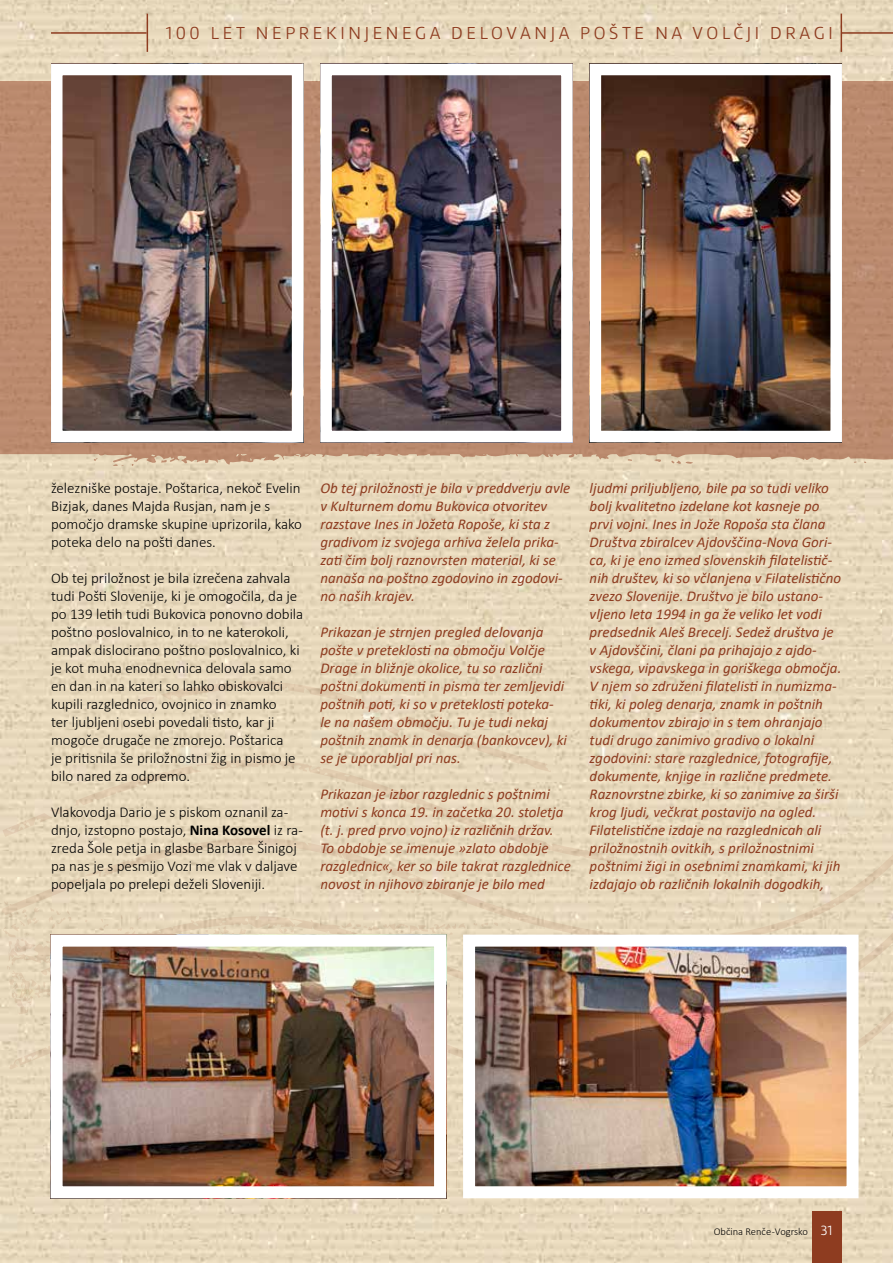
<style>
.page{position:relative;width:893px;height:1263px;background:#fff}
.page>*{position:absolute;margin:0;border:0;box-sizing:border-box;transform-origin:0 0}
.t1{font:300 18px "Marine";letter-spacing:.2em;color:#8e3c20}
.t2{font:italic 15px/18px "Calibri";color:#8e3c20}
.t3{font:300 15px/18px "Calibri";color:#000}
.t4{font:300 13.8px "Marine";color:#fff}
.t5{font:300 10.5px "Calibri";color:#000}
.s1{font-weight:700}
</style>
<div class="page">
<img style="left:0;top:0;width:893px;height:1263px">
<hr style="left:841px;top:32px;width:52px;height:2px;background:#8e3c20">
<hr style="left:51px;top:32px;width:96px;height:2px;background:#8e3c20">
<div style="left:812px;top:1212px;width:30px;height:51px;background:#8e3c20"></div>
<hr style="left:147px;top:14px;width:1px;height:38px;background:#8e3c20">
<hr style="left:841px;top:14px;width:1px;height:38px;background:#8e3c20">
<svg style="left:1px;top:81px;width:892px;height:385px;fill:#bc8c70"></svg>
<svg style="left:620px;top:835px;width:273px;height:78px;background:#e6d7bb"></svg>
<svg style="left:620px;top:913px;width:273px;height:78px;background:#e5d6ba"></svg>
<svg style="left:858px;top:991px;width:35px;height:110px;background:#e6d7bb"></svg>
<img style="left:63px;top:76px;width:228px;height:354px">
<img style="left:332px;top:76px;width:229px;height:354px">
<div style="left:320px;top:64px;width:253px;height:378px;border:11px solid #fff"></div>
<img style="left:602px;top:76px;width:228px;height:354px">
<img style="left:476px;top:948px;width:369px;height:237px">
<div style="left:463px;top:935px;width:395px;height:263px;border:12px solid #fff"></div>
<img style="left:64px;top:1174px;width:369px;height:11px">
<div style="left:51px;top:935px;width:395px;height:263px;border:12px solid #fff"></div>
<svg style="left:0;top:81px;width:1px;height:385px"></svg>
<img style="left:0;top:680px;width:620px;height:494px">
<p class="t1" style="left:166px;top:22px;width:668px">100 LET NEPREKINJENEGA DELOVANJA POŠTE NA VOLČJI DRAGI</p>
<p class="t3" style="left:51px;top:478px;width:252px">železniške postaje. Poštarica, nekoč Evelin Bizjak, danes Majda Rusjan, nam je s pomočjo dramske skupine uprizorila, kako poteka delo na pošti danes.</p>
<p class="t3" style="left:51px;top:568px;width:254px">Ob tej priložnost je bila izrečena zahvala tudi Pošti Slovenije, ki je omogočila, da je po 139 letih tudi Bukovica ponovno dobila poštno poslovalnico, in to ne katerokoli, ampak dislocirano poštno poslovalnico, ki je kot muha enodnevnica delovala samo en dan in na kateri so lahko obiskovalci kupili razglednico, ovojnico in znamko<br>ter ljubljeni osebi povedali tisto, kar ji mogoče drugače ne zmorejo. Poštarica<br>je pritisnila še priložnostni žig in pismo je bilo nared za odpremo.</p>
<p class="t3" style="left:51px;top:802px;width:253px">Vlakovodja Dario je s piskom oznanil za&shy;dnjo, izstopno postajo, <span class="s1">Nina Kosovel</span> iz ra&shy;zreda Šole petja in glasbe Barbare Šinigoj pa nas je s pesmijo Vozi me vlak v daljave popeljala po prelepi deželi Sloveniji.</p>
<p class="t2" style="left:320px;top:478px;width:251px">Ob tej priložnosti je bila v preddverju avle v Kulturnem domu Bukovica otvoritev razstave Ines in Jožeta Ropoše, ki sta z gradivom iz svojega arhiva želela prika&shy;zati čim bolj raznovrsten material, ki se nanaša na poštno zgodovino in zgodovi&shy;no naših krajev.</p>
<p class="t2" style="left:320px;top:622px;width:248px">Prikazan je strnjen pregled delovanja pošte v preteklosti na območju Volčje Drage in bližnje okolice, tu so različni poštni dokumenti in pisma ter zemljevidi poštnih poti, ki so v preteklosti poteka&shy;le na našem območju. Tu je tudi nekaj poštnih znamk in denarja (bankovcev), ki se je uporabljal pri nas.</p>
<p class="t2" style="left:320px;top:784px;width:252px">Prikazan je izbor razglednic s poštnimi motivi s konca 19. in začetka 20. stoletja (t. j. pred prvo vojno) iz različnih držav.<br>To obdobje se imenuje »zlato obdobje razglednic«, ker so bile takrat razglednice novost in njihovo zbiranje je bilo med</p>
<p class="t2" style="left:590px;top:478px;width:253px">ljudmi priljubljeno, bile pa so tudi veliko bolj kvalitetno izdelane kot kasneje po prvi vojni. Ines in Jože Ropoša sta člana Društva zbiralcev Ajdovščina-Nova Gori&shy;ca, ki je eno izmed slovenskih filatelistič&shy;nih društev, ki so včlanjena v Filatelistično zvezo Slovenije. Društvo je bilo ustano&shy;vljeno leta 1994 in ga že veliko let vodi predsednik Aleš Brecelj. Sedež društva je v Ajdovščini, člani pa prihajajo z ajdo&shy;vskega, vipavskega in goriškega območja.<br>V njem so združeni filatelisti in numizma&shy;tiki, ki poleg denarja, znamk in poštnih dokumentov zbirajo in s tem ohranjajo tudi drugo zanimivo gradivo o lokalni zgodovini: stare razglednice, fotografije, dokumente, knjige in različne predmete.<br>Raznovrstne zbirke, ki so zanimive za širši krog ljudi, večkrat postavijo na ogled.<br>Filatelistične izdaje na razglednicah ali priložnostnih ovitkih, s priložnostnimi poštnimi žigi in osebnimi znamkami, ki jih izdajajo ob različnih lokalnih dogodkih,</p>
<p class="t5" style="left:714px;top:1224px;width:96px">Občina Renče -Vogrsko</p>
<p class="t4" style="left:821px;top:1222px;width:13px">31</p>
</div>
